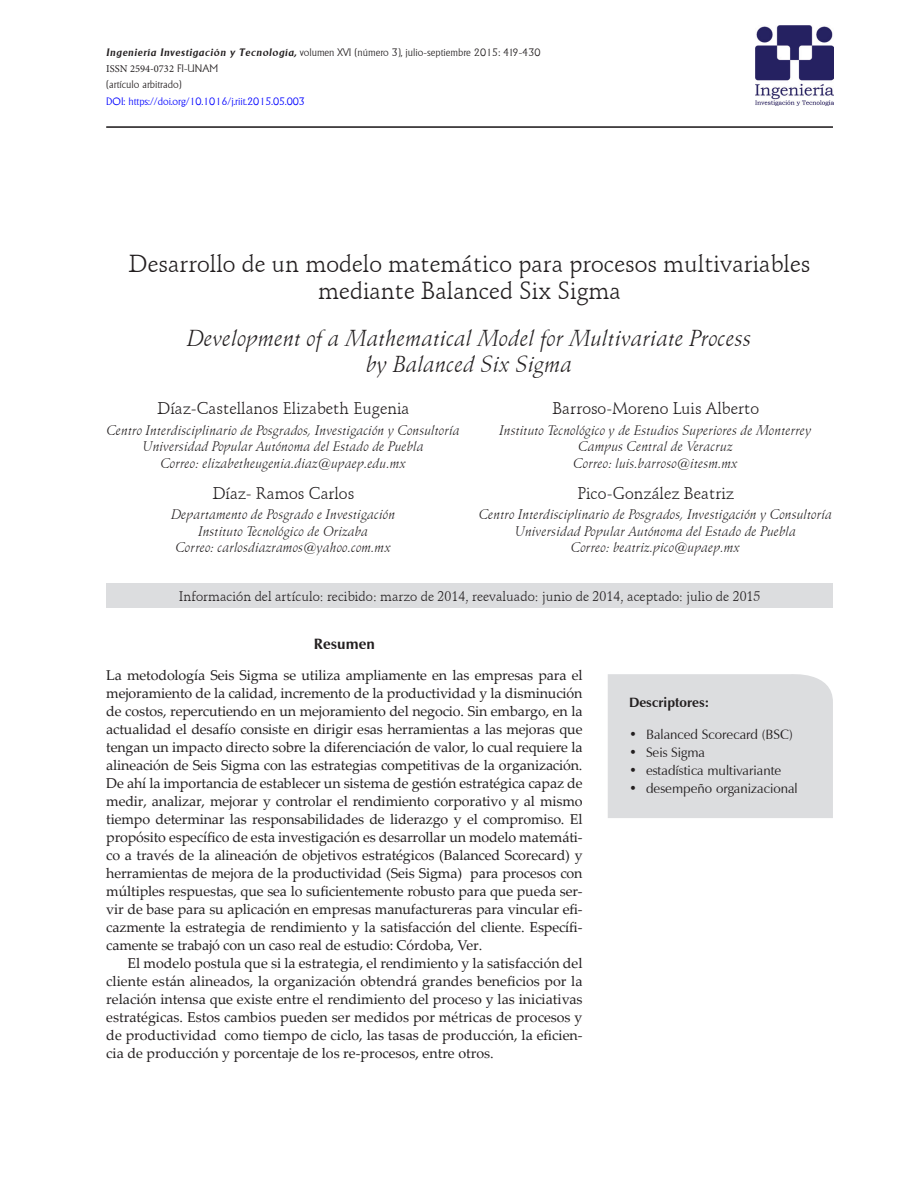
<style>
.page{position:relative;width:918px;height:1188px;background:#fff}
.page>*{position:absolute;margin:0;border:0;box-sizing:border-box;transform-origin:0 0}
.t1{font:24px/27px "Schneidler BT";color:#231f20;text-align:center}
.t2{font:italic 22.5px/25.5px "Schneidler BT";color:#231f20;text-align:center}
.t3{font:16.5px "Schneidler BT";color:#231f20}
.t4{font:700 15px "Zapf Humanist 601 BT";color:#231f20}
.t5{font:14.25px/18px "Palatino Linotype";letter-spacing:-.005em;color:#231f20;text-align:justify}
.t6{font:italic 13.5px/16.5px "Schneidler BT";color:#231f20;text-align:center}
.t7{font:13.5px "Schneidler BT";color:#231f20}
.t8{font:13.5px "Zapf Humanist 601 BT";color:#231f20}
.t9{font:700 13.5px "Zapf Humanist 601 BT";color:#231f20}
.t10{font:300 10.5px "Adelon";color:#231f20}
.t11{font:300 10.5px "Adelon";color:#00f}
.t12{font:10.5px "Minion Pro";color:#231f20}
.s1{font-weight:600;font-style:italic}
.s2{font-family:"Adelon";font-weight:300}
</style>
<div class="page">
<hr style="left:106px;top:127px;width:727px;height:1px;background:#231f20">
<img style="left:755px;top:25px;width:78px;height:81px">
<div style="left:608px;top:674px;width:225px;height:144px;background:#dcdddf"></div>
<div style="left:106px;top:583px;width:727px;height:25px;background:#dcdddf"></div>
<p class="t10" style="left:106px;top:46px;width:436px"><span class="s1">Ingeniería Investigación y Tecnología,</span> volumen XVI (número 3), julio-septiembre 2015: 419-430</p>
<p class="t12" style="left:106px;top:61px;width:113px">ISSN 2594-0732 <span class="s2">FI-UNAM</span></p>
<p class="t10" style="left:106px;top:79px;width:77px">(artículo arbitrado)</p>
<p class="t11" style="left:106px;top:95px;width:200px">DOI: https://doi.org/10.1016/j.riit.2015.05.003</p>
<h1 class="t1" style="left:129px;top:251px;width:683px">Desarrollo de un modelo matemático para procesos multivariables mediante Balanced Six Sigma</h1>
<h2 class="t2" style="left:187px;top:326px;width:566px">Development of a Mathematical Model for Multivariate Process by Balanced Six Sigma</h2>
<p class="t3" style="left:158px;top:398px;width:253px">Díaz-Castellanos Elizabeth Eugenia</p>
<p class="t6" style="left:107px;top:422px;width:355px">Centro Interdisciplinario de Posgrados, Investigación y Consultoría<br>Universidad Popular Autónoma del Estado de Puebla<br>Correo: elizabetheugenia.diaz@upaep.edu.mx</p>
<p class="t3" style="left:213px;top:483px;width:143px">Díaz- Ramos Carlos</p>
<p class="t6" style="left:171px;top:507px;width:226px">Departamento de Posgrado e Investigación<br>Instituto Tecnológico de Orizaba<br>Correo: carlosdiazramos@yahoo.com.mx</p>
<p class="t3" style="left:552px;top:398px;width:208px">Barroso-Moreno Luis Alberto</p>
<p class="t6" style="left:500px;top:422px;width:314px">Instituto Tecnológico y de Estudios Superiores de Monterrey<br>Campus Central de Veracruz<br>Correo: luis.barroso@itesm.mx</p>
<p class="t3" style="left:577px;top:483px;width:158px">Pico-González Beatriz</p>
<p class="t6" style="left:479px;top:507px;width:355px">Centro Interdisciplinario de Posgrados, Investigación y Consultoría<br>Universidad Popular Autónoma del Estado de Puebla<br>Correo: beatriz.pico@upaep.mx</p>
<p class="t7" style="left:179px;top:588px;width:583px">Información del artículo: recibido: marzo de 2014, reevaluado: junio de 2014, aceptado: julio de 2015</p>
<p class="t4" style="left:314px;top:634px;width:62px">Resumen</p>
<p class="t5" style="left:106px;top:666px;width:478px">La metodología Seis Sigma se utiliza ampliamente en las empresas para el mejoramiento de la calidad, incremento de la productividad y la disminución de costos, repercutiendo en un mejoramiento del negocio. Sin embargo, en la actualidad el desafío consiste en dirigir esas herramientas a las mejoras que tengan un impacto directo sobre la diferenciación de valor, lo cual requiere la alineación de Seis Sigma con las estrategias competitivas de la organización.<br>De ahí la importancia de establecer un sistema de gestión estratégica capaz de medir, analizar, mejorar y controlar el rendimiento corporativo y al mismo tiempo determinar las responsabilidades de liderazgo y el compromiso. El propósito específico de esta investigación es desarrollar un modelo matemáti&shy;co a través de la alineación de objetivos estratégicos (Balanced Scorecard) y herramientas de mejora de la productividad (Seis Sigma) para procesos con múltiples respuestas, que sea lo suficientemente robusto para que pueda ser&shy;vir de base para su aplicación en empresas manufactureras para vincular efi&shy;cazmente la estrategia de rendimiento y la satisfacción del cliente. Específi&shy;camente se trabajó con un caso real de estudio: Córdoba, Ver.</p>
<p class="t5" style="left:106px;top:954px;width:478px;text-indent:21px">El modelo postula que si la estrategia, el rendimiento y la satisfacción del cliente están alineados, la organización obtendrá grandes beneficios por la relación intensa que existe entre el rendimiento del proceso y las iniciativas estratégicas. Estos cambios pueden ser medidos por métricas de procesos y de productividad como tiempo de ciclo, las tasas de producción, la eficien&shy;cia de producción y porcentaje de los re-procesos, entre otros.</p>
<p class="t9" style="left:629px;top:694px;width:82px">Descriptores:</p>
<p class="t8" style="left:629px;top:726px;width:165px">• Balanced Scorecard (BSC)</p>
<p class="t8" style="left:629px;top:744px;width:78px">• Seis Sigma</p>
<p class="t8" style="left:629px;top:762px;width:154px">• estadística multivariante</p>
<p class="t8" style="left:629px;top:780px;width:170px">• desempeño organizacional</p>
</div>
